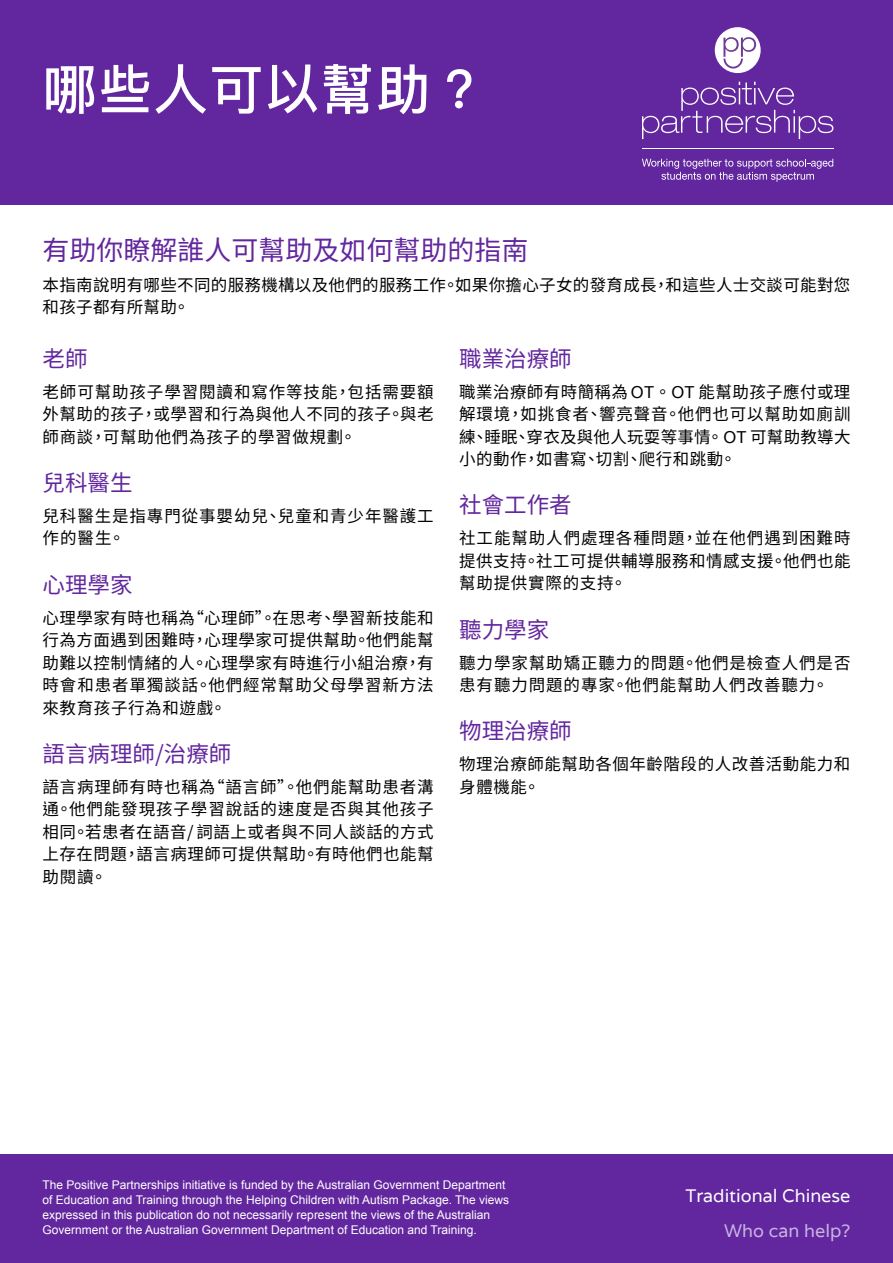
<style>
.page{position:relative;width:893px;height:1263px;background:#fff}
.page>*{position:absolute;margin:0;border:0;box-sizing:border-box;transform-origin:0 0}
.t1{font:500 54px "Ping Fang TC";letter-spacing:.03em;color:#fff}
.t2{font:27px "Noto Sans CJ Ktc";color:#62269e}
.t3{font:22.5px "Noto Sans CJ Ktc";color:#62269e}
.t4{font:18px "Varela";color:#fff}
.t5{font:18px "Varela";color:#c7b4e2}
.t6{font:16.5px/22.5px "Noto Sans CJ Ktc";letter-spacing:.03em;color:#000;text-align:justify}
.t7{font:16.5px/22.5px "Noto Sans CJ Ktc";letter-spacing:.055em;color:#000}
.t8{font:12px/15px "Arial";color:#fff}
.s1{font-family:"Arial"}
</style>
<div class="page">
<div style="left:0;top:0;width:893px;height:204px;background:#62269e"></div>
<div style="left:0;top:1154px;width:893px;height:109px;background:#62269e"></div>
<div style="left:715px;top:27px;width:46px;height:46px;background:#fff;border-radius:50%"></div>
<svg style="left:723px;top:37px;width:33px;height:32px"></svg>
<svg style="left:642px;top:82px;width:191px;height:57px"></svg>
<hr style="left:642px;top:149px;width:191px;height:1px;background:#fff">
<svg style="left:642px;top:159px;width:191px;height:23px"></svg>
<h1 class="t1" style="left:43px;top:56px;width:445px">哪些人可以幫助？</h1>
<h2 class="t2" style="left:43px;top:234px;width:488px">有助你瞭解誰人可幫助及如何幫助的指南</h2>
<p class="t6" style="left:43px;top:274px;width:809px">本指南說明有哪些不同的服務機構以及他們的服務工作。如果你擔心子女的發育成長，和這些人士交談可能對您和孩子都有所幫助。</p>
<h3 class="t3" style="left:43px;top:346px;width:46px">老師</h3>
<p class="t6" style="left:43px;top:381px;width:393px">老師可幫助孩子學習閱讀和寫作等技能，包括需要額外幫助的孩子，或學習和行為與他人不同的孩子。與老師商談，可幫助他們為孩子的學習做規劃。</p>
<h3 class="t3" style="left:43px;top:470px;width:91px">兒科醫生</h3>
<p class="t7" style="left:43px;top:505px;width:393px">兒科醫生是指專門從事嬰幼兒、兒童和青少年醫護工作的醫生。</p>
<h3 class="t3" style="left:43px;top:572px;width:91px">心理學家</h3>
<p class="t6" style="left:43px;top:607px;width:393px">心理學家有時也稱為“心理師”。在思考、學習新技能和行為方面遇到困難時，心理學家可提供幫助。他們能幫助難以控制情緒的人。心理學家有時進行小組治療，有時會和患者單獨談話。他們經常幫助父母學習新方法來教育孩子行為和遊戲。</p>
<h3 class="t3" style="left:43px;top:741px;width:190px">語言病理師/治療師</h3>
<p class="t6" style="left:43px;top:776px;width:393px">語言病理師有時也稱為“語言師”。他們能幫助患者溝通。他們能發現孩子學習說話的速度是否與其他孩子相同。若患者在語音/ 詞語上或者與不同人談話的方式上存在問題，語言病理師可提供幫助。有時他們也能幫助閱讀。</p>
<h3 class="t3" style="left:459px;top:346px;width:114px">職業治療師</h3>
<p class="t6" style="left:459px;top:381px;width:393px">職業治療師有時簡稱為 <span class="s1">OT</span>。<span class="s1">OT</span> 能幫助孩子應付或理解環境，如挑食者、響亮聲音。他們也可以幫助如廁訓練、睡眠、穿衣及與他人玩耍等事情。<span class="s1">OT</span> 可幫助教導大小的動作，如書寫、切割、爬行和跳動。</p>
<h3 class="t3" style="left:459px;top:492px;width:114px">社會工作者</h3>
<p class="t6" style="left:459px;top:527px;width:393px">社工能幫助人們處理各種問題，並在他們遇到困難時提供支持。社工可提供輔導服務和情感支援。他們也能幫助提供實際的支持。</p>
<h3 class="t3" style="left:459px;top:617px;width:91px">聽力學家</h3>
<p class="t7" style="left:459px;top:652px;width:393px">聽力學家幫助矯正聽力的問題。他們是檢查人們是否患有聽力問題的專家。他們能幫助人們改善聽力。</p>
<h3 class="t3" style="left:459px;top:718px;width:114px">物理治療師</h3>
<p class="t6" style="left:459px;top:753px;width:393px">物理治療師能幫助各個年齡階段的人改善活動能力和身體機能。</p>
<p class="t8" style="left:43px;top:1178px;width:468px">The Positive Partnerships initiative is funded by the Australian Government Department of Education and Training through the Helping Children with Autism Package. The views expressed in this publication do not necessarily represent the views of the Australian Government or the Australian Government Department of Education and Training.</p>
<p class="t4" style="left:685px;top:1184px;width:167px">Traditional Chinese</p>
<p class="t5" style="left:724px;top:1218px;width:128px">Who can help?</p>
</div>
